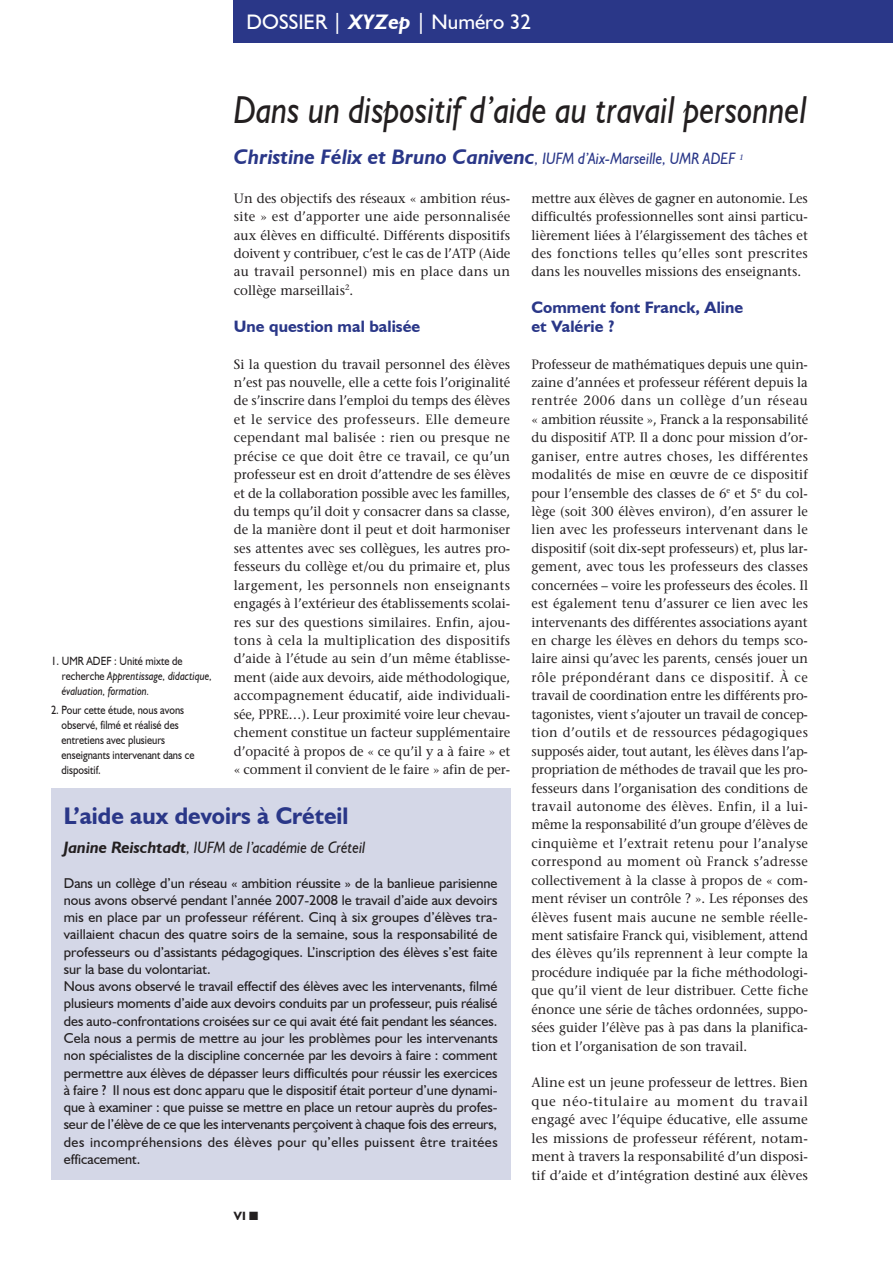
<style>
.page{position:relative;width:893px;height:1263px;background:#fff}
.page>*{position:absolute;margin:0;border:0;box-sizing:border-box;transform-origin:0 0}
.t1{font:italic 39px "Humanist 521 BT";color:#231f20;scale:.86 1}
.t2{font:700 24px "Humanist 521 BT";color:#2a3788}
.t3{font:italic 700 21px "Humanist 521 BT";color:#2a3788}
.t4{font:21px "Humanist 521 BT";color:#fff}
.t5{font:700 16.5px/18.5px "Humanist 521 BT";color:#2a3788}
.t6{font:italic 16.5px "Humanist 521 BT";color:#231f20;scale:.9 1}
.t7{font:14.25px/17.2px "Humanist 521 BT";color:#231f20}
.t8{font:13.5px/18.5px "Stone Serif";color:#231f20;text-align:justify}
.t9{font:13.5px/18.5px "Stone Serif";color:#231f20;text-align:justify;scale:.96 1}
.t10{font:12px/15px "Humanist 521 BT";color:#231f20;scale:.87 1}
.t11{font:italic 12px/15px "Humanist 521 BT";color:#231f20;scale:.87 1}
.t12{font:700 12px "Humanist 521 BT";color:#231f20}
.s1{font-weight:700;font-style:italic}
.s2{font-weight:400;font-size:16.5px}
.s3{font-style:normal}
.s4{font-weight:700}
</style>
<div class="page">
<div style="left:234px;top:0;width:659px;height:43px;background:#2a3788"></div>
<div style="left:51px;top:789px;width:459px;height:391px;background:#d4d7e7"></div>
<h3 class="t4" style="left:247px;top:9px;width:286px">DOSSIER | <span class="s1">XYZep</span> | Numéro 32</h3>
<h1 class="t1" style="left:234px;top:86px;width:668px">Dans un dispositif d’aide au travail personnel</h1>
<h3 class="t3" style="left:234px;top:144px;width:511px">Christine Félix et Bruno Canivenc<span class="s2">, IUFM d’Aix-Marseille, UMR ADEF</span> <sup>1</sup></h3>
<p class="t8" style="left:531px;top:189px;width:278px">mettre aux élèves de gagner en autonomie. Les difficultés professionnelles sont ainsi particu&shy;lièrement liées à l’élargissement des tâches et des fonctions telles qu’elles sont prescrites dans les nouvelles missions des enseignants.</p>
<p class="t5" style="left:531px;top:298px;width:213px">Comment font Franck, Aline et Valérie ?</p>
<p class="t9" style="left:531px;top:355px;width:290px">Professeur de mathématiques depuis une quin&shy;zaine d’années et professeur référent depuis la rentrée 2006 dans un collège d’un réseau « ambition réussite », Franck a la responsabilité du dispositif ATP. Il a donc pour mission d’or&shy;ganiser, entre autres choses, les différentes modalités de mise en œuvre de ce dispositif pour l’ensemble des classes de 6<sup>e</sup> et 5<sup>e</sup> du col&shy;lège (soit 300 élèves environ), d’en assurer le lien avec les professeurs intervenant dans le dispositif (soit dix-sept professeurs) et, plus lar&shy;gement, avec tous les professeurs des classes concernées – voire les professeurs des écoles. Il est également tenu d’assurer ce lien avec les intervenants des différentes associations ayant en charge les élèves en dehors du temps sco&shy;laire ainsi qu’avec les parents, censés jouer un rôle prépondérant dans ce dispositif. À ce travail de coordination entre les différents pro&shy;tagonistes, vient s’ajouter un travail de concep&shy;tion d’outils et de ressources pédagogiques supposés aider, tout autant, les élèves dans l’ap&shy;propriation de méthodes de travail que les pro&shy;fesseurs dans l’organisation des conditions de travail autonome des élèves. Enfin, il a lui&shy;même la responsabilité d’un groupe d’élèves de cinquième et l’extrait retenu pour l’analyse correspond au moment où Franck s’adresse collectivement à la classe à propos de « com&shy;ment réviser un contrôle ? ». Les réponses des élèves fusent mais aucune ne semble réelle&shy;ment satisfaire Franck qui, visiblement, attend des élèves qu’ils reprennent à leur compte la procédure indiquée par la fiche méthodologi&shy;que qu’il vient de leur distribuer. Cette fiche énonce une série de tâches ordonnées, suppo&shy;sées guider l’élève pas à pas dans la planifica&shy;tion et l’organisation de son travail.</p>
<p class="t8" style="left:531px;top:1073px;width:278px">Aline est un jeune professeur de lettres. Bien que néo-titulaire au moment du travail engagé avec l’équipe éducative, elle assume les missions de professeur référent, notam&shy;ment à travers la responsabilité d’un disposi&shy;tif d’aide et d’intégration destiné aux élèves</p>
<p class="t8" style="left:234px;top:189px;width:278px">Un des objectifs des réseaux « ambition réus&shy;site » est d’apporter une aide personnalisée aux élèves en difficulté. Différents dispositifs doivent y contribuer, c’est le cas de l’ATP (Aide au travail personnel) mis en place dans un collège marseillais<sup>2</sup>.</p>
<p class="t5" style="left:234px;top:316px;width:188px">Une question mal balisée</p>
<p class="t8" style="left:234px;top:355px;width:278px">Si la question du travail personnel des élèves n’est pas nouvelle, elle a cette fois l’originalité de s’inscrire dans l’emploi du temps des élèves et le service des professeurs. Elle demeure cependant mal balisée : rien ou presque ne précise ce que doit être ce travail, ce qu’un professeur est en droit d’attendre de ses élèves et de la collaboration possible avec les familles, du temps qu’il doit y consacrer dans sa classe, de la manière dont il peut et doit harmoniser ses attentes avec ses collègues, les autres pro&shy;fesseurs du collège et/ou du primaire et, plus largement, les personnels non enseignants engagés à l’extérieur des établissements scolai&shy;res sur des questions similaires. Enfin, ajou&shy;tons à cela la multiplication des dispositifs d’aide à l’étude au sein d’un même établisse&shy;ment (aide aux devoirs, aide méthodologique, accompagnement éducatif, aide individuali&shy;sée, PPRE…). Leur proximité voire leur chevau&shy;chement constitue un facteur supplémentaire d’opacité à propos de « ce qu’il y a à faire » et « comment il convient de le faire » afin de per-</p>
<p class="t11" style="left:62px;top:653px;width:174px;text-indent:-11px"><span class="s3">1. UMR ADEF : Unité mixte de recherche</span> Apprentissage, didactique, évaluation, formation.</p>
<p class="t10" style="left:62px;top:702px;width:154px;text-indent:-11px">2. Pour cette étude, nous avons observé, filmé et réalisé des entretiens avec plusieurs enseignants intervenant dans ce dispositif.</p>
<h2 class="t2" style="left:64px;top:801px;width:286px">L’aide aux devoirs à Créteil</h2>
<p class="t6" style="left:64px;top:837px;width:337px"><span class="s4">Janine Reischtadt</span>, IUFM de l’académie de Créteil</p>
<p class="t7" style="left:64px;top:874px;width:435px">Dans un collège d’un réseau « ambition réussite » de la banlieue parisienne nous avons observé pendant l’année 2007-2008 le travail d’aide aux devoirs mis en place par un professeur référent. Cinq à six groupes d’élèves tra&shy;vaillaient chacun des quatre soirs de la semaine, sous la responsabilité de professeurs ou d’assistants pédagogiques. L’inscription des élèves s’est faite sur la base du volontariat.<br>Nous avons observé le travail effectif des élèves avec les intervenants, filmé plusieurs moments d’aide aux devoirs conduits par un professeur, puis réalisé des auto-confrontations croisées sur ce qui avait été fait pendant les séances.<br>Cela nous a permis de mettre au jour les problèmes pour les intervenants non spécialistes de la discipline concernée par les devoirs à faire : comment permettre aux élèves de dépasser leurs difficultés pour réussir les exercices à faire ? Il nous est donc apparu que le dispositif était porteur d’une dynami&shy;que à examiner : que puisse se mettre en place un retour auprès du profes&shy;seur de l’élève de ce que les intervenants perçoivent à chaque fois des erreurs, des incompréhensions des élèves pour qu’elles puissent être traitées efficacement.</p>
<p class="t12" style="left:234px;top:1209px;width:26px">VI ■</p>
</div>
